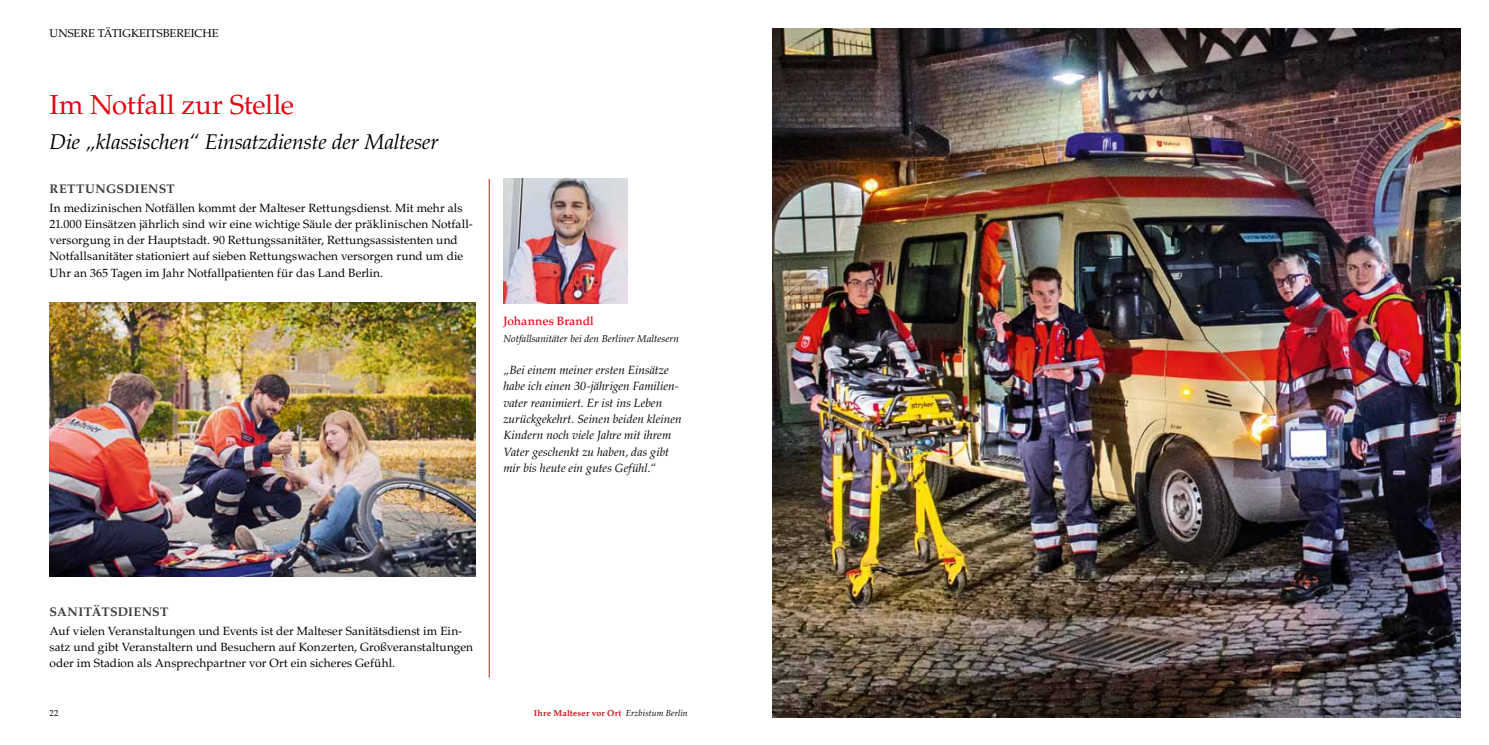
<style>
.page{position:relative;width:1489px;height:745px;background:#fff}
.page>*{position:absolute;margin:0;border:0;box-sizing:border-box;transform-origin:0 0}
.t1{font:27.5px "Palatino LT Std";letter-spacing:-.005em;color:#e30613}
.t2{font:italic 21.25px "Palatino LT Std";letter-spacing:-.005em;color:#000}
.t3{font:700 12.5px "Palatino LT Std";letter-spacing:.025em;color:#3c3c3b}
.t4{font:11.88px/16.2px "Palatino LT Std";letter-spacing:.005em;color:#000}
.t5{font:italic 11.88px/16.2px "Palatino LT Std";letter-spacing:.005em;color:#000}
.t6{font:500 11.88px "Palatino LT Std";letter-spacing:.005em;color:#e30613}
.t7{font:11.25px "Palatino LT Std";color:#000}
.t8{font:italic 10px "Palatino LT Std";letter-spacing:.005em;color:#000}
.t9{font:700 8.75px "Palatino LT Std";letter-spacing:.025em;color:#cd171a}
.t10{font:8.75px "Palatino LT Std";color:#000}
.s1{font-weight:400;font-style:italic;color:#000}
</style>
<div class="page">
<img style="left:503px;top:179px;width:124px;height:124px">
<hr style="left:489px;top:179px;width:1px;height:498px;background:#cd171a">
<img style="left:50px;top:302px;width:425px;height:274px">
<img style="left:772px;top:28px;width:688px;height:689px">
<p class="t7" style="left:50px;top:26px;width:171px">UNSERE TÄTIGKEITSBEREICHE</p>
<h1 class="t1" style="left:50px;top:88px;width:246px">Im Notfall zur Stelle</h1>
<h2 class="t2" style="left:50px;top:129px;width:390px">Die „klassischen“ Einsatzdienste der Malteser</h2>
<p class="t3" style="left:50px;top:181px;width:127px">RETTUNGSDIENST</p>
<p class="t4" style="left:50px;top:199px;width:424px">In medizinischen Notfällen kommt der Malteser Rettungsdienst. Mit mehr als 21.000 Einsätzen jährlich sind wir eine wichtige Säule der präklinischen Notfall&shy;versorgung in der Hauptstadt. 90 Rettungssanitäter, Rettungsassistenten und Notfallsanitäter stationiert auf sieben Rettungswachen versorgen rund um die Uhr an 365 Tagen im Jahr Notfallpatienten für das Land Berlin.</p>
<p class="t6" style="left:503px;top:314px;width:92px">Johannes Brandl</p>
<p class="t8" style="left:503px;top:332px;width:177px">Notfallsanitäter bei den Berliner Maltesern</p>
<p class="t5" style="left:503px;top:362px;width:180px">„Bei einem meiner ersten Einsätze habe ich einen 30-jährigen Familien&shy;vater reanimiert. Er ist ins Leben zurückgekehrt. Seinen beiden kleinen Kindern noch viele Jahre mit ihrem Vater geschenkt zu haben, das gibt mir bis heute ein gutes Gefühl.“</p>
<p class="t3" style="left:50px;top:603px;width:120px">SANITÄTSDIENST</p>
<p class="t4" style="left:50px;top:622px;width:425px">Auf vielen Veranstaltungen und Events ist der Malteser Sanitätsdienst im Ein&shy;satz und gibt Veranstaltern und Besuchern auf Konzerten, Großveranstaltungen oder im Stadion als Ansprechpartner vor Ort ein sicheres Gefühl.</p>
<p class="t10" style="left:50px;top:707px;width:10px">22</p>
<p class="t9" style="left:534px;top:707px;width:155px">Ihre Malteser vor Ort <span class="s1">Erzbistum Berlin</span></p>
</div>
